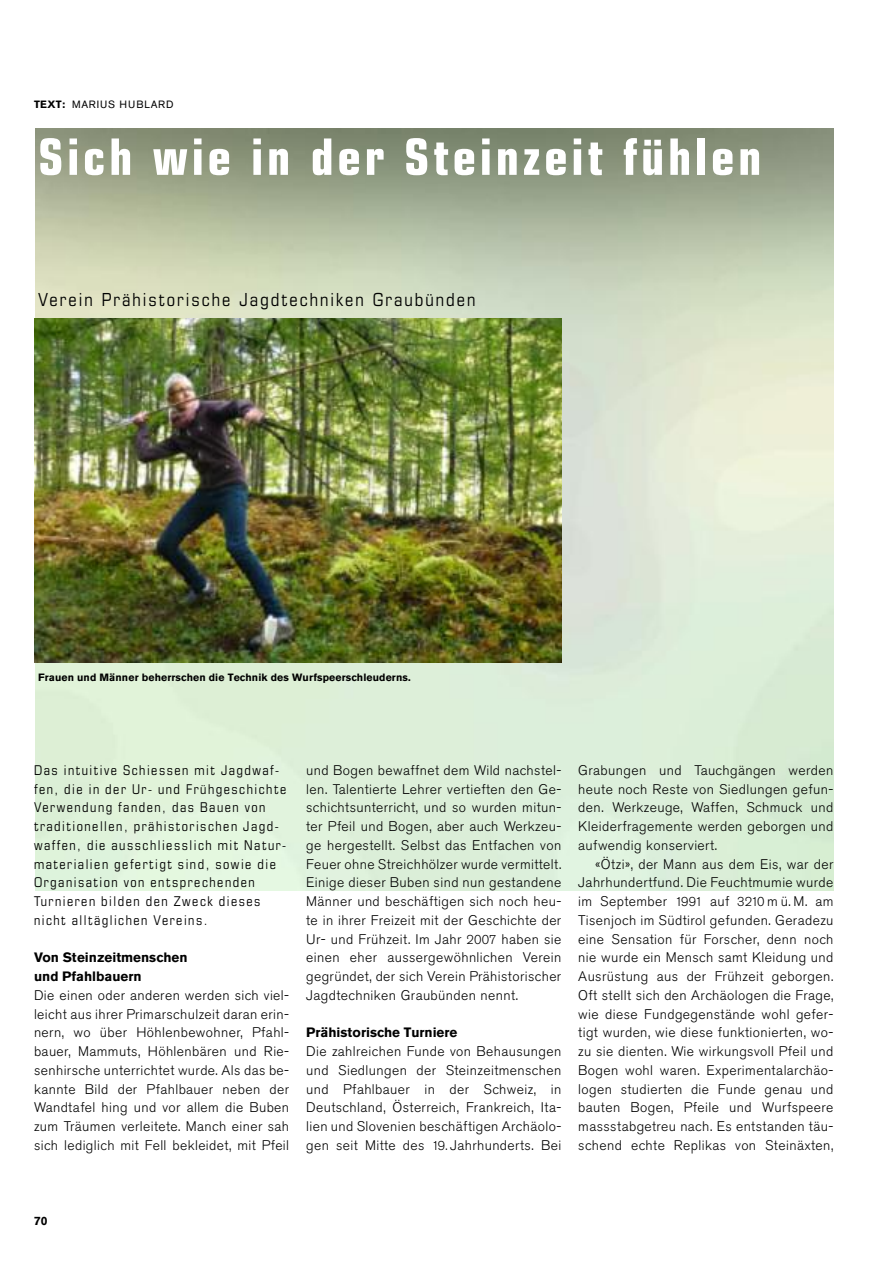
<style>
.page{position:relative;width:893px;height:1263px;background:#fff}
.page>*{position:absolute;margin:0;border:0;box-sizing:border-box;transform-origin:0 0}
.t1{font:700 condensed 50.25px "Eurostile";letter-spacing:.075em;color:#fff}
.t2{font:condensed 18px "Eurostile";letter-spacing:.11em;color:#000}
.t3{font:300 13.8px/18.8px "Akzidenz Grotesk BQ";letter-spacing:.03em;color:#000;text-align:justify}
.t4{font:condensed 13.5px/18.8px "Eurostile";letter-spacing:.11em;color:#000}
.t5{font:700 13.5px/18.8px "Akzidenz Grotesk BQ";color:#000}
.t6{font:700 12px "Akzidenz Grotesk BQ";color:#000}
.t7{font:700 10.5px "Akzidenz Grotesk BQ";letter-spacing:.01em;color:#000}
.t8{font:10.5px "Akzidenz Grotesk BQ";letter-spacing:.1em;color:#000}
.s1{font-weight:700}
.s2{font-size:12.75px}
</style>
<div class="page">
<img style="left:35px;top:129px;width:798px;height:762px">
<img style="left:34px;top:319px;width:527px;height:343px">
<p class="t8" style="left:34px;top:99px;width:141px"><span class="s1">TEXT:</span> MARIUS HUBLARD</p>
<h1 class="t1" style="left:38px;top:138px;width:725px">Sich wie in der Steinzeit fühlen</h1>
<h2 class="t2" style="left:38px;top:293px;width:439px">Verein Prähistorische Jagdtechniken Graubünden</h2>
<p class="t7" style="left:38px;top:672px;width:374px">Frauen und Männer beherrschen die Technik des Wurfspeerschleuderns.</p>
<p class="t4" style="left:34px;top:762px;width:254px">Das intuitive Schiessen mit Jagdwaf&shy;fen, die in der Ur- und Frühgeschichte Verwendung fanden, das Bauen von traditionellen, prähistorischen Jagd&shy;waffen, die ausschliesslich mit Natur&shy;materialien gefertigt sind, sowie die Organisation von entsprechenden Turnieren bilden den Zweck dieses nicht alltäglichen Vereins.</p>
<p class="t5" style="left:34px;top:948px;width:155px">Von Steinzeitmenschen und Pfahlbauern</p>
<p class="t3" style="left:34px;top:986px;width:257px">Die einen oder anderen werden sich viel&shy;leicht aus ihrer Primarschulzeit daran erin&shy;nern, wo über Höhlenbewohner, Pfahl&shy;bauer, Mammuts, Höhlenbären und Rie&shy;senhirsche unterrichtet wurde. Als das be&shy;kannte Bild der Pfahlbauer neben der Wandtafel hing und vor allem die Buben zum Träumen verleitete. Manch einer sah sich lediglich mit Fell bekleidet, mit Pfeil</p>
<p class="t3" style="left:306px;top:761px;width:257px">und Bogen bewaffnet dem Wild nachstel&shy;len. Talentierte Lehrer vertieften den Ge&shy;schichtsunterricht, und so wurden mitun&shy;ter Pfeil und Bogen, aber auch Werkzeu&shy;ge hergestellt. Selbst das Entfachen von Feuer ohne Streichhölzer wurde vermittelt.<br>Einige dieser Buben sind nun gestandene Männer und beschäftigen sich noch heu&shy;te in ihrer Freizeit mit der Geschichte der Ur- und Frühzeit. Im Jahr <span class="s2">2007</span> haben sie einen eher aussergewöhnlichen Verein gegründet, der sich Verein Prähistorischer Jagdtechniken Graubünden nennt.</p>
<p class="t5" style="left:306px;top:1023px;width:153px">Prähistorische Turniere</p>
<p class="t3" style="left:306px;top:1042px;width:257px">Die zahlreichen Funde von Behausungen und Siedlungen der Steinzeitmenschen und Pfahlbauer in der Schweiz, in Deutschland, Österreich, Frankreich, Ita&shy;lien und Slovenien beschäftigen Archäolo&shy;gen seit Mitte des <span class="s2">19.</span> Jahrhunderts. Bei</p>
<p class="t3" style="left:578px;top:761px;width:257px">Grabungen und Tauchgängen werden heute noch Reste von Siedlungen gefun&shy;den. Werkzeuge, Waffen, Schmuck und Kleiderfragemente werden geborgen und aufwendig konserviert.</p>
<p class="t3" style="left:578px;top:855px;width:257px;text-indent:17px">«Ötzi», der Mann aus dem Eis, war der Jahrhundertfund. Die Feuchtmumie wurde im September <span class="s2">1991</span> auf <span class="s2">3210</span> m ü. M. am Tisenjoch im Südtirol gefunden. Geradezu eine Sensation für Forscher, denn noch nie wurde ein Mensch samt Kleidung und Ausrüstung aus der Frühzeit geborgen.<br>Oft stellt sich den Archäologen die Frage, wie diese Fundgegenstände wohl gefer&shy;tigt wurden, wie diese funktionierten, wo&shy;zu sie dienten. Wie wirkungsvoll Pfeil und Bogen wohl waren. Experimentalarchäo&shy;logen studierten die Funde genau und bauten Bogen, Pfeile und Wurfspeere massstabgetreu nach. Es entstanden täu&shy;schend echte Replikas von Steinäxten,</p>
<p class="t6" style="left:34px;top:1214px;width:15px">70</p>
</div>
